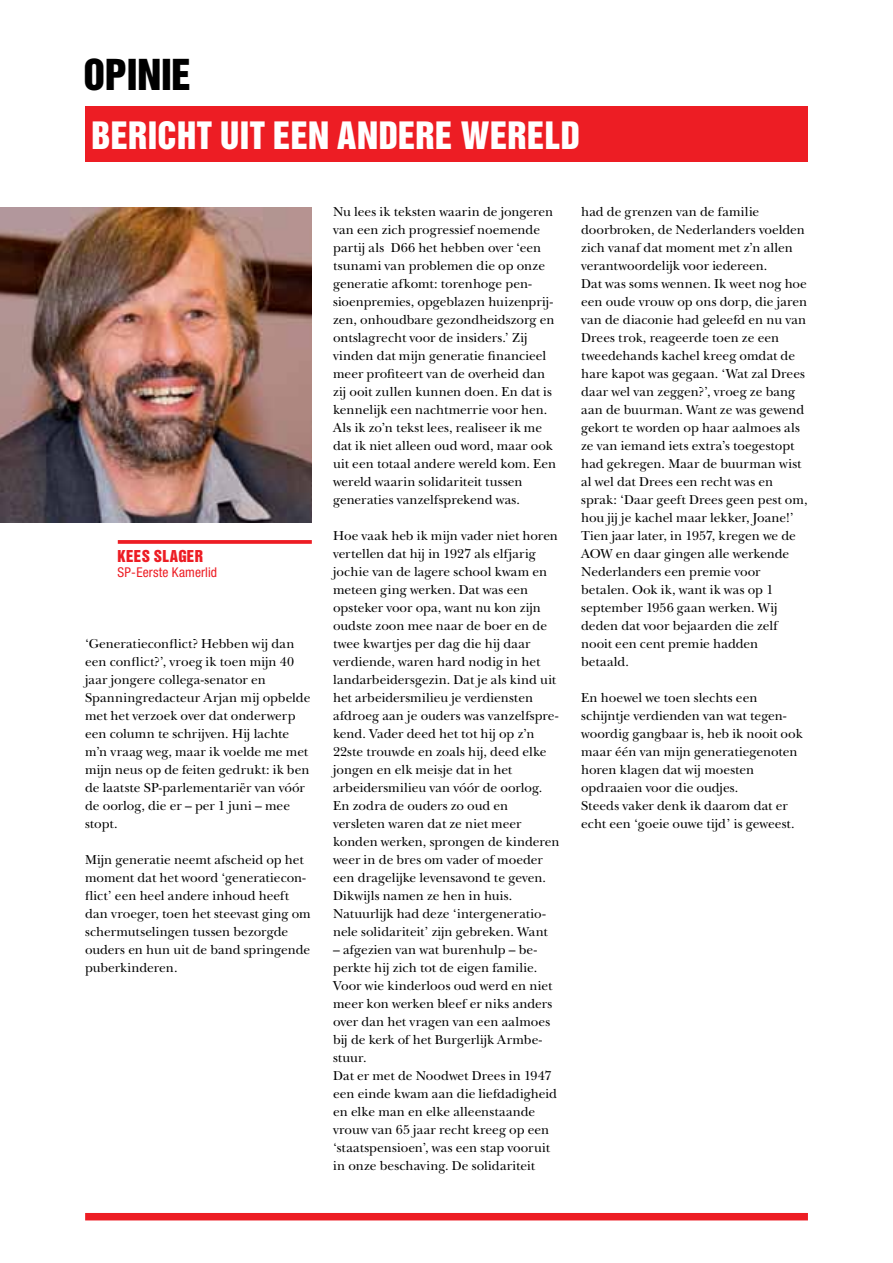
<style>
.page{position:relative;width:893px;height:1263px;background:#fff}
.page>*{position:absolute;margin:0;border:0;box-sizing:border-box;transform-origin:0 0}
.t1{font:39px "Helvetica Inserat LT Std";letter-spacing:-.005em;color:#000}
.t2{font:34.5px "Helvetica Inserat LT Std";letter-spacing:.005em;color:#fff}
.t3{font:15px "Helvetica Inserat LT Std";letter-spacing:.015em;color:#ed1d24}
.t4{font:13.5px/18px "New Baskerville Std";color:#000}
.t5{font:condensed 13.5px "Helvetica Neue LT Std";letter-spacing:.01em;color:#ed1d24}
</style>
<div class="page">
<img style="left:0;top:207px;width:312px;height:315px">
<div style="left:85px;top:106px;width:723px;height:56px;background:#ed1d24"></div>
<div style="left:85px;top:1213px;width:723px;height:7px;background:#ed1d24"></div>
<svg style="left:118px;top:540px;width:194px;height:4px"></svg>
<h1 class="t1" style="left:84px;top:51px;width:109px">OPINIE</h1>
<h2 class="t2" style="left:91px;top:115px;width:490px">BERICHT UIT EEN ANDERE WERELD</h2>
<p class="t3" style="left:118px;top:547px;width:87px">KEES SLAGER</p>
<p class="t5" style="left:118px;top:564px;width:101px">SP-Eerste Kamerlid</p>
<p class="t4" style="left:85px;top:635px;width:227px">‘Generatieconflict? Hebben wij dan een conflict?’, vroeg ik toen mijn 40 jaar jongere collega-senator en<br>Spanningredacteur Arjan mij opbelde met het verzoek over dat onderwerp een column te schrijven. Hij lachte m’n vraag weg, maar ik voelde me met mijn neus op de feiten gedrukt: ik ben de laatste SP-parlementariër van vóór de oorlog, die er – per 1 juni – mee stopt.</p>
<p class="t4" style="left:85px;top:851px;width:227px">Mijn generatie neemt afscheid op het moment dat het woord ‘generatiecon&shy;flict’ een heel andere inhoud heeft dan vroeger, toen het steevast ging om schermutselingen tussen bezorgde ouders en hun uit de band springende puberkinderen.</p>
<p class="t4" style="left:333px;top:203px;width:225px">Nu lees ik teksten waarin de jongeren van een zich progressief noemende partij als D66 het hebben over ‘een tsunami van problemen die op onze generatie afkomt: torenhoge pen&shy;sioenpremies, opgeblazen huizenprij&shy;zen, onhoudbare gezondheidszorg en ontslagrecht voor de insiders.’ Zij vinden dat mijn generatie financieel meer profiteert van de overheid dan zij ooit zullen kunnen doen. En dat is kennelijk een nachtmerrie voor hen.<br>Als ik zo’n tekst lees, realiseer ik me dat ik niet alleen oud word, maar ook uit een totaal andere wereld kom. Een wereld waarin solidariteit tussen generaties vanzelfsprekend was.</p>
<p class="t4" style="left:333px;top:527px;width:228px">Hoe vaak heb ik mijn vader niet horen vertellen dat hij in 1927 als elfjarig jochie van de lagere school kwam en meteen ging werken. Dat was een opsteker voor opa, want nu kon zijn oudste zoon mee naar de boer en de twee kwartjes per dag die hij daar verdiende, waren hard nodig in het landarbeidersgezin. Dat je als kind uit het arbeidersmilieu je verdiensten afdroeg aan je ouders was vanzelfspre&shy;kend. Vader deed het tot hij op z’n 22ste trouwde en zoals hij, deed elke jongen en elk meisje dat in het arbeidersmilieu van vóór de oorlog.<br>En zodra de ouders zo oud en versleten waren dat ze niet meer konden werken, sprongen de kinderen weer in de bres om vader of moeder een dragelijke levensavond te geven.<br>Dikwijls namen ze hen in huis.<br>Natuurlijk had deze ‘intergeneratio&shy;nele solidariteit’ zijn gebreken. Want</p>
<p class="t4" style="left:333px;top:940px;width:225px">– afgezien van wat burenhulp – be&shy;perkte hij zich tot de eigen familie.<br>Voor wie kinderloos oud werd en niet meer kon werken bleef er niks anders over dan het vragen van een aalmoes bij de kerk of het Burgerlijk Armbe&shy;stuur.<br>Dat er met de Noodwet Drees in 1947 een einde kwam aan die liefdadigheid en elke man en elke alleenstaande vrouw van 65 jaar recht kreeg op een ‘staatspensioen’, was een stap vooruit in onze beschaving. De solidariteit</p>
<p class="t4" style="left:581px;top:202px;width:228px">had de grenzen van de familie doorbroken, de Nederlanders voelden zich vanaf dat moment met z’n allen verantwoordelijk voor iedereen.<br>Dat was soms wennen. Ik weet nog hoe een oude vrouw op ons dorp, die jaren van de diaconie had geleefd en nu van<br>Drees trok, reageerde toen ze een tweedehands kachel kreeg omdat de hare kapot was gegaan. ‘Wat zal Drees daar wel van zeggen?’, vroeg ze bang aan de buurman. Want ze was gewend gekort te worden op haar aalmoes als ze van iemand iets extra’s toegestopt had gekregen. Maar de buurman wist al wel dat Drees een recht was en sprak: ‘Daar geeft Drees geen pest om, hou jij je kachel maar lekker, Joane!’<br>Tien jaar later, in 1957, kregen we de<br>AOW en daar gingen alle werkende<br>Nederlanders een premie voor betalen. Ook ik, want ik was op 1 september 1956 gaan werken. Wij deden dat voor bejaarden die zelf nooit een cent premie hadden betaald.</p>
<p class="t4" style="left:581px;top:688px;width:223px">En hoewel we toen slechts een schijntje verdienden van wat tegen&shy;woordig gangbaar is, heb ik nooit ook maar één van mijn generatiegenoten horen klagen dat wij moesten opdraaien voor die oudjes.<br>Steeds vaker denk ik daarom dat er echt een ‘goeie ouwe tijd’ is geweest.</p>
</div>
